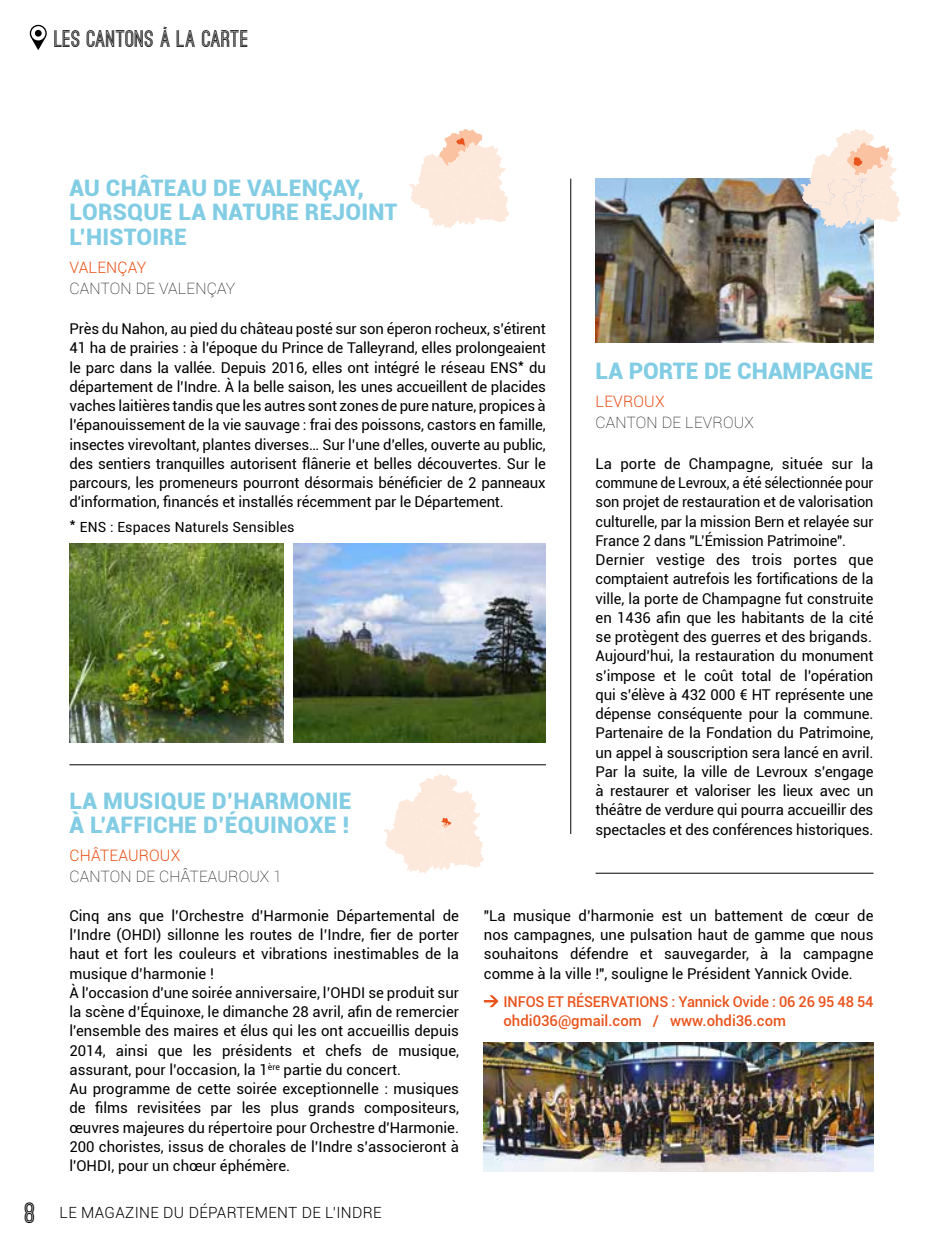
<style>
.page{position:relative;width:943px;height:1241px;background:#fff}
.page>*{position:absolute;margin:0;border:0;box-sizing:border-box;transform-origin:0 0}
.t1{font:900 22.75px/24.5px "Roboto";letter-spacing:.01em;color:#82cde4}
.t2{font:700 22.75px "Ostrich Sans";letter-spacing:.01em;color:#000}
.t3{font:100 15.75px "Roboto";letter-spacing:.01em;color:#000}
.t4{font:300 15.75px "Roboto";letter-spacing:.01em;color:#e9531b}
.t5{font:300 15.4px "Roboto";letter-spacing:.02em;color:#000}
.t6{font:14.88px/19.2px "Roboto";color:#000}
.t7{font:500 14.88px/19.2px "Roboto";letter-spacing:-.01em;color:#e9531b}
.t8{font:14px "Roboto";letter-spacing:.01em;color:#000}
.s1{font-family:"Ostrich Sans";font-weight:700;font-size:28px}
</style>
<div class="page">
<svg style="left:30px;top:25px;width:17px;height:25px"></svg>
<div style="left:35px;top:30px;width:7px;height:7px;background:#000;border-radius:50%"></div>
<img style="left:484px;top:1042px;width:389px;height:129px">
<img style="left:595px;top:179px;width:278px;height:163px">
<svg style="left:484px;top:995px;width:14px;height:11px"></svg>
<img style="left:69px;top:543px;width:215px;height:199px">
<img style="left:293px;top:543px;width:253px;height:199px">
<hr style="left:69px;top:764px;width:477px;height:1px;background:#000">
<svg style="left:409px;top:129px;width:100px;height:99px"></svg>
<svg style="left:800px;top:129px;width:100px;height:99px"></svg>
<svg style="left:384px;top:774px;width:100px;height:99px"></svg>
<hr style="left:595px;top:872px;width:278px;height:1px;background:#000">
<hr style="left:570px;top:179px;width:1px;height:654px;background:#000">
<h1 class="t2" style="left:55px;top:30px;width:196px">LES CANTONS A LA CARTE</h1>
<h1 class="t1" style="left:69px;top:174px;width:329px">AU CHÂTEAU DE VALENÇAY,<br>LORSQUE LA NATURE REJOINT<br>L’HISTOIRE</h1>
<p class="t4" style="left:69px;top:256px;width:79px">VALENÇAY</p>
<p class="t3" style="left:69px;top:277px;width:167px">CANTON DE VALENÇAY</p>
<p class="t6" style="left:69px;top:318px;width:478px;text-align:justify">Près du Nahon, au pied du château posté sur son éperon rocheux, s’étirent 41 ha de prairies : à l’époque du Prince de Talleyrand, elles prolongeaient le parc dans la vallée. Depuis 2016, elles ont intégré le réseau ENS* du département de l’Indre. À la belle saison, les unes accueillent de placides vaches laitières tandis que les autres sont zones de pure nature, propices à l’épanouissement de la vie sauvage : frai des poissons, castors en famille, insectes virevoltant, plantes diverses… Sur l’une d’elles, ouverte au public, des sentiers tranquilles autorisent flânerie et belles découvertes. Sur le parcours, les promeneurs pourront désormais bénéficier de 2 panneaux d'information, financés et installés récemment par le Département.</p>
<p class="t8" style="left:69px;top:517px;width:226px"><sup>*</sup> ENS : Espaces Naturels Sensibles</p>
<h1 class="t1" style="left:69px;top:787px;width:283px">LA MUSIQUE D’HARMONIE<br>À L’AFFICHE D’ÉQUINOXE !</h1>
<p class="t4" style="left:69px;top:844px;width:112px">CHÂTEAUROUX</p>
<p class="t3" style="left:69px;top:865px;width:214px">CANTON DE CHÂTEAUROUX 1</p>
<h1 class="t1" style="left:595px;top:358px;width:279px">LA PORTE DE CHAMPAGNE</h1>
<p class="t4" style="left:595px;top:391px;width:71px">LEVROUX</p>
<p class="t3" style="left:595px;top:412px;width:160px">CANTON DE LEVROUX</p>
<p class="t6" style="left:595px;top:453px;width:279px">La porte de Champagne, située sur la commune de Levroux, a été sélectionnée pour son projet de restauration et de valorisation culturelle, par la mission Bern et relayée sur France 2 dans "L’Émission Patrimoine".<br>Dernier vestige des trois portes que comptaient autrefois les fortifications de la ville, la porte de Champagne fut construite en 1436 afin que les habitants de la cité se protègent des guerres et des brigands.<br>Aujourd’hui, la restauration du monument s’impose et le coût total de l’opération qui s’élève à 432 000 € HT représente une dépense conséquente pour la commune.<br>Partenaire de la Fondation du Patrimoine, un appel à souscription sera lancé en avril.<br>Par la suite, la ville de Levroux s’engage à restaurer et valoriser les lieux avec un théâtre de verdure qui pourra accueillir des spectacles et des conférences historiques.</p>
<p class="t6" style="left:69px;top:905px;width:391px">Cinq ans que l’Orchestre d’Harmonie Départemental de l’Indre (OHDI) sillonne les routes de l’Indre, fier de porter haut et fort les couleurs et vibrations inestimables de la musique d’harmonie !<br>À l'occasion d'une soirée anniversaire, l’OHDI se produit sur la scène d’Équinoxe, le dimanche 28 avril, afin de remercier l'ensemble des maires et élus qui les ont accueillis depuis 2014, ainsi que les présidents et chefs de musique, assurant, pour l’occasion, la 1<sup>ère</sup> partie du concert.<br>Au programme de cette soirée exceptionnelle : musiques de films revisitées par les plus grands compositeurs, œuvres majeures du répertoire pour Orchestre d'Harmonie.<br>200 choristes, issus de chorales de l’Indre s’associeront à l'OHDI, pour un chœur éphémère.</p>
<p class="t6" style="left:484px;top:905px;width:391px;text-align:justify">"La musique d’harmonie est un battement de cœur de nos campagnes, une pulsation haut de gamme que nous souhaitons défendre et sauvegarder, à la campagne comme à la ville !", souligne le Président Yannick Ovide.</p>
<p class="t7" style="left:503px;top:990px;width:371px">INFOS ET RÉSERVATIONS : Yannick Ovide : 06 26 95 48 54 ohdi036@gmail.com / www.ohdi36.com</p>
<p class="t5" style="left:25px;top:1201px;width:358px"><span class="s1">8</span> LE MAGAZINE DU DÉPARTEMENT DE L'INDRE</p>
</div>
